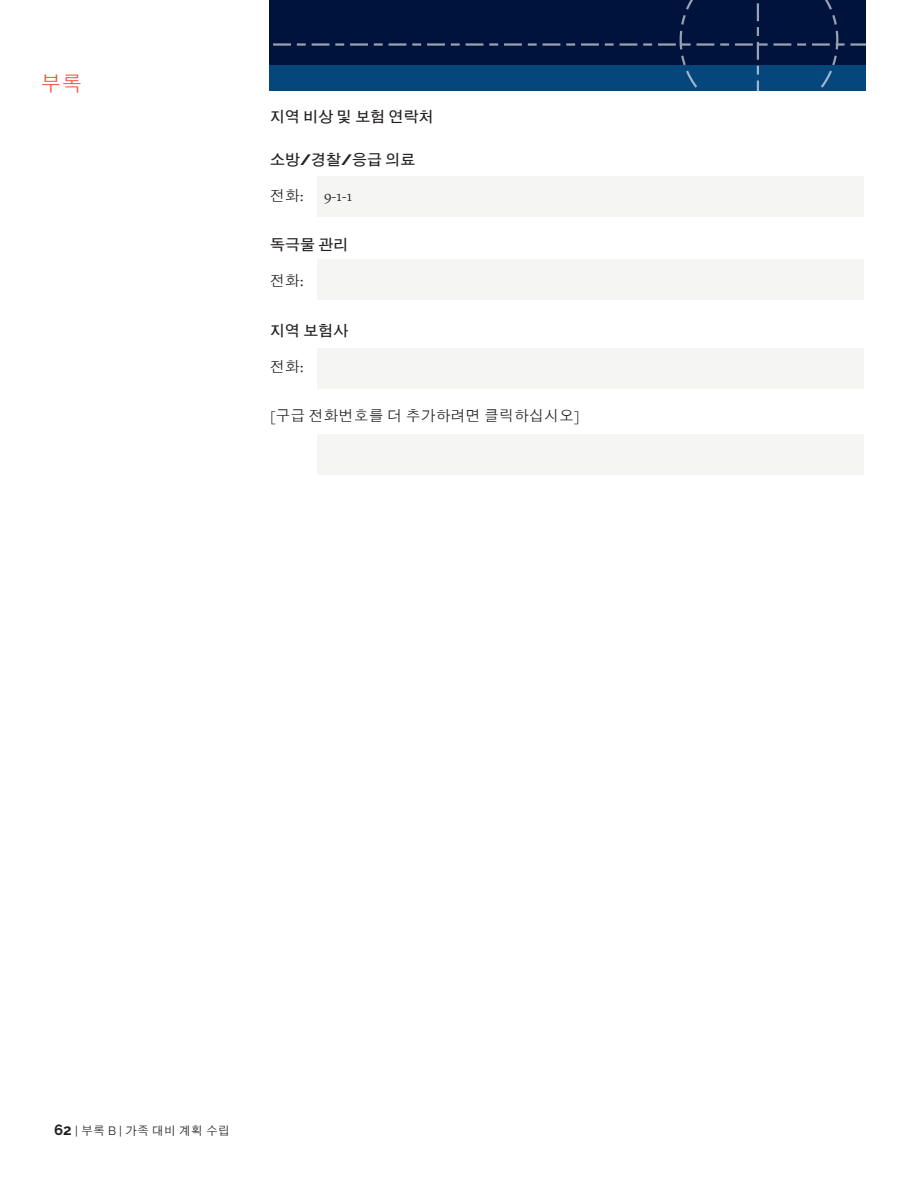
<style>
.page{position:relative;width:918px;height:1188px;background:#fff}
.page>*{position:absolute;margin:0;border:0;box-sizing:border-box;transform-origin:0 0}
.t1{font:500 21px "HY Go Thic";color:#f05530}
.t2{font:700 15px "HY Go Thic";color:#231f20}
.t3{font:500 15px "HY Go Thic";color:#231f20}
.t4{font:15px "Freight Text Pro";color:#231f20}
.t5{font:500 12px "HY Go Thic";color:#231f20}
.s1{font-family:"Raleway";font-weight:800}
.s2{font-family:"Freight Text Pro";font-weight:400}
.s3{font-family:"Raleway";font-weight:700;font-size:15px}
.s4{font-family:"Raleway";font-weight:400}
</style>
<div class="page">
<svg style="left:269px;top:0;width:596px;height:91px;background:#042450"></svg>
<div style="left:318px;top:176px;width:546px;height:41px;background:#f5f5f4"></div>
<div style="left:318px;top:260px;width:546px;height:40px;background:#f5f5f4"></div>
<div style="left:318px;top:348px;width:546px;height:40px;background:#f5f5f4"></div>
<div style="left:318px;top:434px;width:546px;height:41px;background:#f5f5f4"></div>
<h1 class="t1" style="left:40px;top:73px;width:43px">부록</h1>
<p class="t2" style="left:270px;top:109px;width:165px">지역 비상 및 보험 연락처</p>
<p class="t2" style="left:270px;top:152px;width:147px">소방<span class="s1">/</span>경찰<span class="s1">/</span>응급 의료</p>
<p class="t3" style="left:270px;top:188px;width:35px">전화<span class="s2">:</span></p>
<p class="t4" style="left:324px;top:186px;width:30px">9-1-1</p>
<p class="t2" style="left:270px;top:237px;width:80px">독극물 관리</p>
<p class="t3" style="left:270px;top:273px;width:35px">전화<span class="s2">:</span></p>
<p class="t2" style="left:270px;top:323px;width:80px">지역 보험사</p>
<p class="t3" style="left:270px;top:359px;width:35px">전화<span class="s2">:</span></p>
<p class="t3" style="left:270px;top:408px;width:311px"><span class="s2">[</span>구급 전화번호를 더 추가하려면 클릭하십시오<span class="s2">]</span></p>
<p class="t5" style="left:54px;top:1124px;width:178px"><span class="s3">62</span> <span class="s4">|</span> 부록 <span class="s4">B |</span> 가족 대비 계획 수립</p>
</div>
